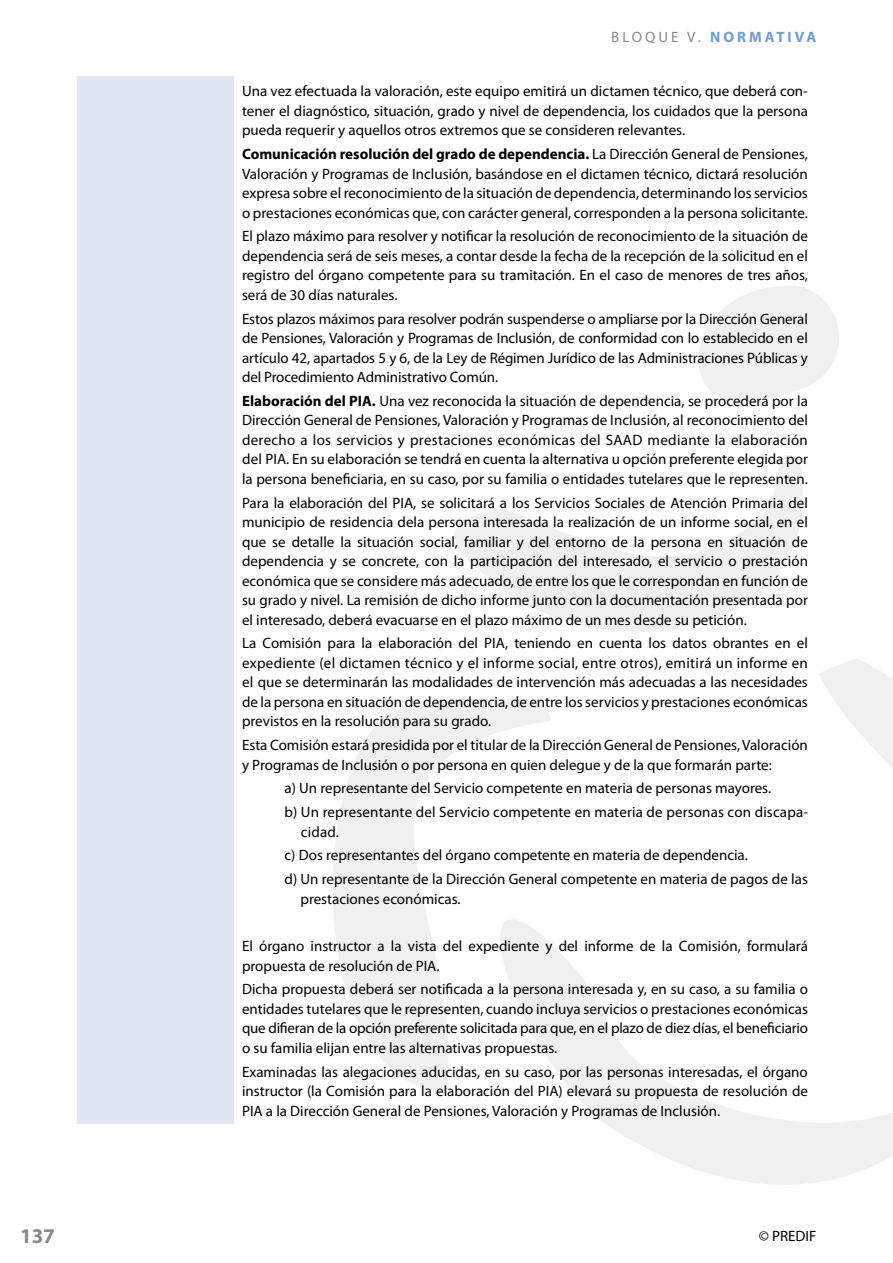
<style>
.page{position:relative;width:893px;height:1263px;background:#fff}
.page>*{position:absolute;margin:0;border:0;box-sizing:border-box;transform-origin:0 0}
.t1{font:700 21px "Myriad Pro";color:#87888a}
.t2{font:15px/19.5px "Myriad Pro";color:#000;text-align:justify}
.t3{font:700 15px "Myriad Pro";letter-spacing:.2em;color:#709dc7}
.s1{font-weight:400;color:#87888a}
.s2{font-weight:700}
</style>
<div class="page">
<svg style="left:333px;top:701px;width:104px;height:391px;fill:#f0f0f1"></svg>
<svg style="left:437px;top:658px;width:456px;height:526px"></svg>
<svg style="left:437px;top:455px;width:397px;height:212px"></svg>
<svg style="left:699px;top:286px;width:140px;height:117px"></svg>
<div style="left:77px;top:77px;width:157px;height:1047px;background:#dfe6f1"></div>
<p class="t3" style="left:611px;top:27px;width:207px"><span class="s1">BLOQUE V.</span> NORMATIVA</p>
<p class="t2" style="left:242px;top:81px;width:567px">Una vez efectuada la valoración, este equipo emitirá un dictamen técnico, que deberá con&shy;tener el diagnóstico, situación, grado y nivel de dependencia, los cuidados que la persona pueda requerir y aquellos otros extremos que se consideren relevantes.</p>
<p class="t2" style="left:242px;top:144px;width:567px"><span class="s2">Comunicación resolución del grado de dependencia.</span> La Dirección General de Pensiones, Valoración y Programas de Inclusión, basándose en el dictamen técnico, dictará resolución expresa sobre el reconocimiento de la situación de dependencia, determinando los servicios o prestaciones económicas que, con carácter general, corresponden a la persona solicitante.</p>
<p class="t2" style="left:242px;top:226px;width:567px">El plazo máximo para resolver y notificar la resolución de reconocimiento de la situación de dependencia será de seis meses, a contar desde la fecha de la recepción de la solicitud en el registro del órgano competente para su tramitación. En el caso de menores de tres años, será de 30 días naturales.</p>
<p class="t2" style="left:242px;top:309px;width:567px">Estos plazos máximos para resolver podrán suspenderse o ampliarse por la Dirección General de Pensiones, Valoración y Programas de Inclusión, de conformidad con lo establecido en el artículo 42, apartados 5 y 6, de la Ley de Régimen Jurídico de las Administraciones Públicas y del Procedimiento Administrativo Común.</p>
<p class="t2" style="left:242px;top:391px;width:567px"><span class="s2">Elaboración del PIA.</span> Una vez reconocida la situación de dependencia, se procederá por la Dirección General de Pensiones, Valoración y Programas de Inclusión, al reconocimiento del derecho a los servicios y prestaciones económicas del SAAD mediante la elaboración del PIA. En su elaboración se tendrá en cuenta la alternativa u opción preferente elegida por la persona beneficiaria, en su caso, por su familia o entidades tutelares que le representen.</p>
<p class="t2" style="left:242px;top:492px;width:567px">Para la elaboración del PIA, se solicitará a los Servicios Sociales de Atención Primaria del municipio de residencia dela persona interesada la realización de un informe social, en el que se detalle la situación social, familiar y del entorno de la persona en situación de dependencia y se concrete, con la participación del interesado, el servicio o prestación económica que se considere más adecuado, de entre los que le correspondan en función de su grado y nivel. La remisión de dicho informe junto con la documentación presentada por el interesado, deberá evacuarse en el plazo máximo de un mes desde su petición.</p>
<p class="t2" style="left:242px;top:633px;width:567px">La Comisión para la elaboración del PIA, teniendo en cuenta los datos obrantes en el expediente (el dictamen técnico y el informe social, entre otros), emitirá un informe en el que se determinarán las modalidades de intervención más adecuadas a las necesidades de la persona en situación de dependencia, de entre los servicios y prestaciones económicas previstos en la resolución para su grado.</p>
<p class="t2" style="left:242px;top:735px;width:567px">Esta Comisión estará presidida por el titular de la Dirección General de Pensiones, Valoración y Programas de Inclusión o por persona en quien delegue y de la que formarán parte:</p>
<p class="t2" style="left:285px;top:776px;width:525px;line-height:23.7px">a) Un representante del Servicio competente en materia de personas mayores.<br>b) Un representante del Servicio competente en materia de personas con discapa-</p>
<p class="t2" style="left:285px;top:819px;width:525px;line-height:23.7px;text-align:left;text-indent:16px">cidad.<br>c) Dos representantes del órgano competente en materia de dependencia.<br>d) Un representante de la Dirección General competente en materia de pagos de las</p>
<p class="t2" style="left:300px;top:888px;width:162px">prestaciones económicas.</p>
<p class="t2" style="left:242px;top:936px;width:567px">El órgano instructor a la vista del expediente y del informe de la Comisión, formulará propuesta de resolución de PIA.</p>
<p class="t2" style="left:242px;top:979px;width:567px">Dicha propuesta deberá ser notificada a la persona interesada y, en su caso, a su familia o entidades tutelares que le representen, cuando incluya servicios o prestaciones económicas que difieran de la opción preferente solicitada para que, en el plazo de diez días, el beneficiario o su familia elijan entre las alternativas propuestas.</p>
<p class="t2" style="left:242px;top:1061px;width:567px">Examinadas las alegaciones aducidas, en su caso, por las personas interesadas, el órgano instructor (la Comisión para la elaboración del PIA) elevará su propuesta de resolución de PIA a la Dirección General de Pensiones, Valoración y Programas de Inclusión.</p>
<h1 class="t1" style="left:20px;top:1222px;width:36px">137</h1>
<p class="t2" style="left:759px;top:1226px;width:59px">© PREDIF</p>
</div>
